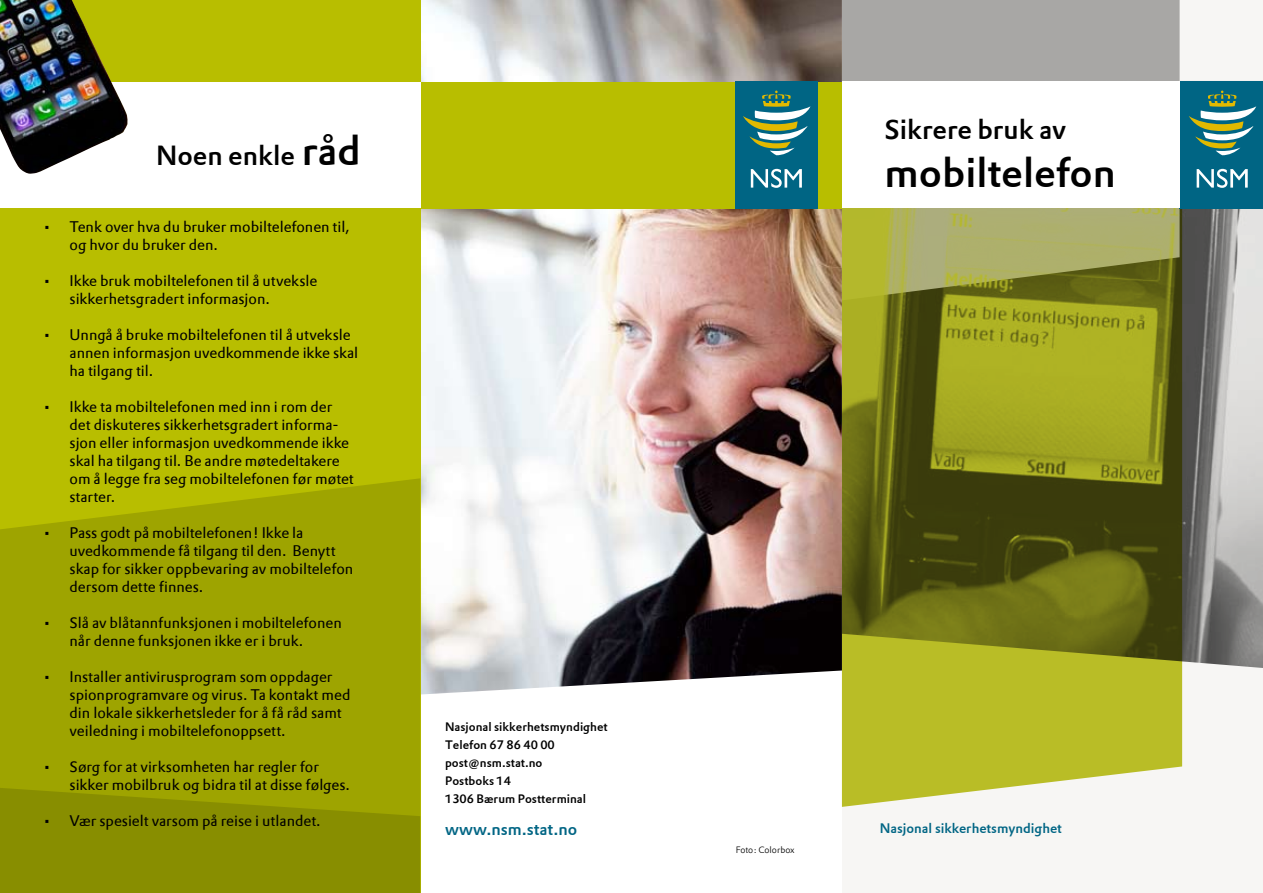
<style>
.page{position:relative;width:1263px;height:893px;background:#fff}
.page>*{position:absolute;margin:0;border:0;box-sizing:border-box;transform-origin:0 0}
.t1{font:40.5px "DTL Prokyon T Medium";color:#000}
.t2{font:27px "DTL Prokyon T Medium";color:#000}
.t3{font:16.5px "DTL Prokyon T Medium";color:#006584}
.t4{font:15px/18px "DTL Prokyon T";color:#000}
.t5{font:13.5px "DTL Prokyon T Medium";color:#006584}
.t6{font:12px/18px "DTL Prokyon T Medium";color:#000}
.t7{font:9px "DTL Prokyon T Light";color:#000}
.s1{font-size:40.5px}
</style>
<div class="page">
<img style="left:420px;top:0;width:422px;height:694px">
<svg style="left:842px;top:0;width:421px;height:893px;fill:#f7f6f4"></svg>
<div style="left:0;top:0;width:420px;height:893px;background:#b8be00"></div>
<svg style="left:842px;top:209px;width:340px;height:598px;background:#898c23"></svg>
<svg style="left:842px;top:0;width:337px;height:300px;background:#a2a377"></svg>
<svg style="left:0;top:478px;width:420px;height:309px;background:#a0a600"></svg>
<svg style="left:0;top:787px;width:420px;height:106px;background:#8b9100"></svg>
<div style="left:420px;top:82px;width:422px;height:126px;background:#b8be00"></div>
<div style="left:735px;top:81px;width:83px;height:128px;background:#006584"></div>
<svg style="left:751px;top:169px;width:51px;height:19px"></svg>
<svg style="left:743px;top:91px;width:67px;height:64px"></svg>
<div style="left:1179px;top:81px;width:84px;height:128px;background:#006584"></div>
<svg style="left:1197px;top:169px;width:51px;height:19px"></svg>
<svg style="left:1189px;top:91px;width:68px;height:64px"></svg>
<div style="left:0;top:82px;width:420px;height:126px;background:#fff"></div>
<div style="left:842px;top:81px;width:337px;height:127px;background:#fff"></div>
<img style="left:0;top:0;width:128px;height:174px">
<h2 class="t2" style="left:156px;top:138px;width:206px">Noen enkle <span class="s1">råd</span></h2>
<p class="t4" style="left:70px;top:218px;width:282px;text-indent:-27px">• Tenk over hva du bruker mobiltelefonen til, og hvor du bruker den.</p>
<p class="t4" style="left:70px;top:272px;width:249px;text-indent:-27px">• Ikke bruk mobiltelefonen til å utveksle sikkerhetsgradert informasjon.</p>
<p class="t4" style="left:70px;top:326px;width:290px;text-indent:-27px">• Unngå å bruke mobiltelefonen til å utveksle annen informasjon uvedkommende ikke skal ha tilgang til.</p>
<p class="t4" style="left:70px;top:398px;width:286px;text-indent:-27px">• Ikke ta mobiltelefonen med inn i rom der det diskuteres sikkerhetsgradert informa&shy;sjon eller informasjon uvedkommende ikke skal ha tilgang til. Be andre møtedeltakere om å legge fra seg mobiltelefonen før møtet starter.</p>
<p class="t4" style="left:70px;top:524px;width:285px;text-indent:-27px">• Pass godt på mobiltelefonen! Ikke la uvedkommende få tilgang til den. Benytt skap for sikker oppbevaring av mobiltelefon dersom dette finnes.</p>
<p class="t4" style="left:70px;top:614px;width:274px;text-indent:-27px">• Slå av blåtannfunksjonen i mobiltelefonen når denne funksjonen ikke er i bruk.</p>
<p class="t4" style="left:70px;top:668px;width:282px;text-indent:-27px">• Installer antivirusprogram som oppdager spionprogramvare og virus. Ta kontakt med din lokale sikkerhetsleder for å få råd samt veiledning i mobiltelefonoppsett.</p>
<p class="t4" style="left:70px;top:758px;width:282px;text-indent:-27px">• Sørg for at virksomheten har regler for sikker mobilbruk og bidra til at disse følges.</p>
<p class="t4" style="left:43px;top:812px;width:280px">• Vær spesielt varsom på reise i utlandet.</p>
<h2 class="t2" style="left:884px;top:111px;width:183px">Sikrere bruk av</h2>
<h1 class="t1" style="left:884px;top:147px;width:233px">mobiltelefon</h1>
<p class="t6" style="left:445px;top:717px;width:164px">Nasjonal sikkerhetsmyndighet<br>Telefon 67 86 40 00 post@nsm.stat.no<br>Postboks 14<br>1306 Bærum Postterminal</p>
<p class="t3" style="left:445px;top:819px;width:134px">www.nsm.stat.no</p>
<p class="t5" style="left:880px;top:819px;width:184px">Nasjonal sikkerhetsmyndighet</p>
<p class="t7" style="left:736px;top:844px;width:61px">Foto: Colorbox</p>
</div>
